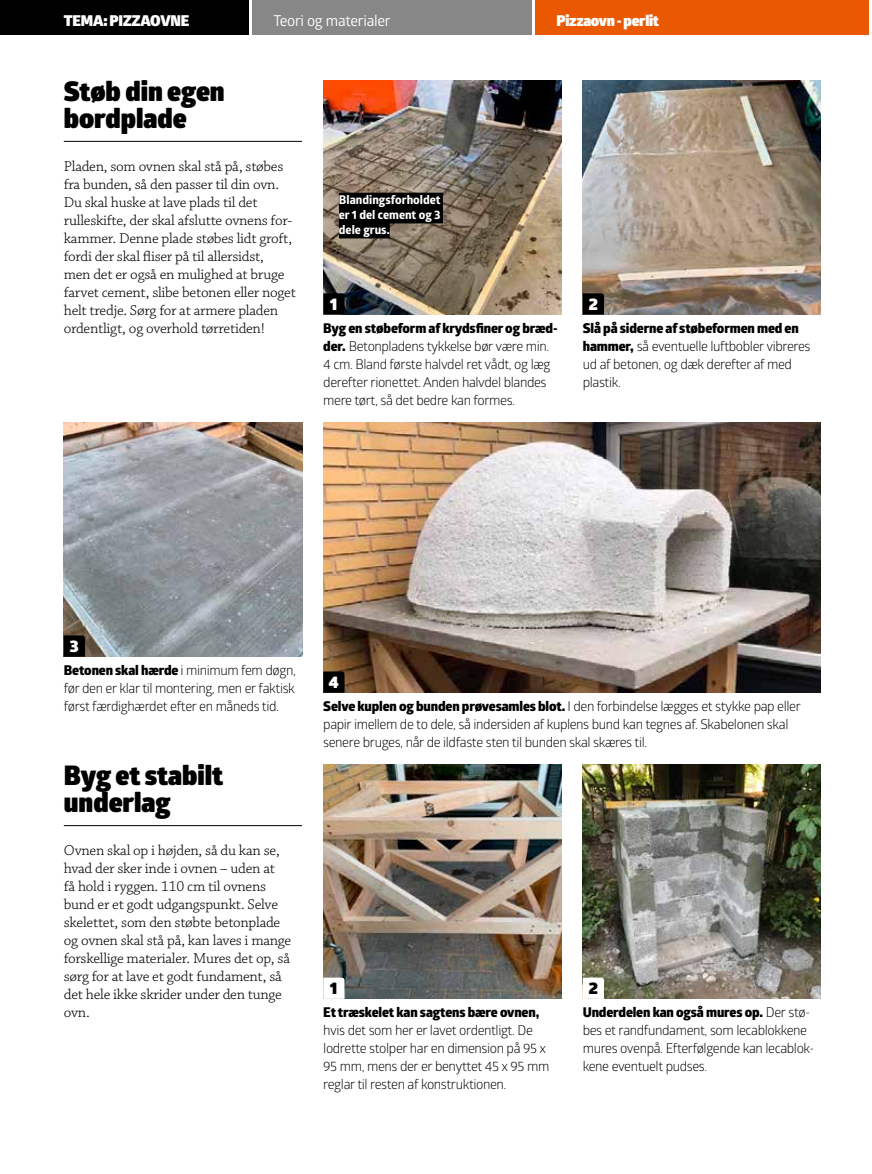
<style>
.page{position:relative;width:872px;height:1174px;background:#fff}
.page>*{position:absolute;margin:0;border:0;box-sizing:border-box;transform-origin:0 0}
.t1{font:900 27px/27px "Glober";color:#000}
.t2{font:900 16.5px "Glober";color:#fff}
.t3{font:900 16.5px "Glober";color:#000}
.t4{font:15px/18px "Chaparral Pro Light Capt";letter-spacing:-.02em;color:#000}
.t5{font:900 15px "Glober";letter-spacing:-.02em;color:#fff}
.t6{font:15px "Glober";letter-spacing:-.02em;color:#fff}
.t7{font:13.5px/18px "Glober";letter-spacing:-.03em;color:#000}
.t8{font:800 13.5px "Glober";letter-spacing:-.01em;color:#000}
.t9{font:700 12px/15px "Globerx";color:#fff;text-align:justify}
.s1{font-weight:800}
</style>
<div class="page">
<img style="left:323px;top:81px;width:238px;height:234px">
<img style="left:323px;top:765px;width:238px;height:233px">
<img style="left:583px;top:81px;width:238px;height:234px">
<img style="left:583px;top:765px;width:238px;height:234px">
<img style="left:64px;top:423px;width:238px;height:234px">
<img style="left:323px;top:423px;width:498px;height:270px">
<svg style="left:323px;top:293px;width:21px;height:22px"></svg>
<svg style="left:323px;top:977px;width:21px;height:22px"></svg>
<svg style="left:583px;top:293px;width:21px;height:22px"></svg>
<svg style="left:583px;top:977px;width:21px;height:22px"></svg>
<svg style="left:64px;top:635px;width:21px;height:22px"></svg>
<svg style="left:323px;top:671px;width:21px;height:22px"></svg>
<div style="left:339px;top:193px;width:104px;height:15px;background:#000"></div>
<div style="left:339px;top:208px;width:104px;height:15px;background:#000"></div>
<div style="left:339px;top:223px;width:51px;height:15px;background:#000"></div>
<hr style="left:64px;top:825px;width:238px;height:1px;background:#000">
<hr style="left:64px;top:141px;width:238px;height:1px;background:#000">
<div style="left:0;top:0;width:249px;height:34px;background:#000"></div>
<div style="left:252px;top:0;width:280px;height:34px;background:#868786"></div>
<div style="left:535px;top:0;width:334px;height:34px;background:#ea5901"></div>
<p class="t5" style="left:64px;top:9px;width:127px">TEMA: PIZZAOVNE</p>
<p class="t6" style="left:273px;top:10px;width:119px">Teori og materialer</p>
<p class="t5" style="left:556px;top:9px;width:104px">Pizzaovn - perlit</p>
<h1 class="t1" style="left:64px;top:78px;width:162px">Støb din egen bordplade</h1>
<p class="t4" style="left:64px;top:157px;width:234px">Pladen, som ovnen skal stå på, støbes fra bunden, så den passer til din ovn.<br>Du skal huske at lave plads til det rulleskifte, der skal afslutte ovnens for&shy;kammer. Denne plade støbes lidt groft, fordi der skal fliser på til allersidst,<br>men det er også en mulighed at bruge farvet cement, slibe betonen eller noget helt tredje. Sørg for at armere pladen ordentligt, og overhold tørretiden!</p>
<p class="t9" style="left:339px;top:192px;width:103px">Blandingsforholdet er 1 del cement og 3 dele grus.</p>
<p class="t2" style="left:330px;top:291px;width:9px">1</p>
<p class="t7" style="left:323px;top:318px;width:236px"><span class="s1">Byg en støbeform af krydsfiner og bræd&shy;der.</span> Betonpladens tykkelse bør være min.<br>4 cm. Bland første halvdel ret vådt, og læg derefter rionettet. Anden halvdel blandes mere tørt, så det bedre kan formes.</p>
<p class="t2" style="left:588px;top:291px;width:11px">2</p>
<p class="t7" style="left:583px;top:318px;width:229px"><span class="s1">Slå på siderne af støbeformen med en hammer,</span> så eventuelle luftbobler vibreres ud af betonen, og dæk derefter af med plastik.</p>
<p class="t2" style="left:70px;top:633px;width:10px">3</p>
<p class="t7" style="left:64px;top:660px;width:234px;text-align:justify"><span class="s1">Betonen skal hærde</span> i minimum fem døgn, før den er klar til montering, men er faktisk først færdighærdet efter en måneds tid.</p>
<h1 class="t1" style="left:64px;top:762px;width:161px">Byg et stabilt underlag</h1>
<p class="t4" style="left:64px;top:841px;width:229px">Ovnen skal op i højden, så du kan se, hvad der sker inde i ovnen – uden at<br>få hold i ryggen. 110 cm til ovnens bund er et godt udgangspunkt. Selve skelettet, som den støbte betonplade og ovnen skal stå på, kan laves i mange forskellige materialer. Mures det op, så sørg for at lave et godt fundament, så det hele ikke skrider under den tunge ovn.</p>
<p class="t2" style="left:329px;top:669px;width:11px">4</p>
<p class="t7" style="left:323px;top:696px;width:479px"><span class="s1">Selve kuplen og bunden prøvesamles blot.</span> I den forbindelse lægges et stykke pap eller papir imellem de to dele, så indersiden af kuplens bund kan tegnes af. Skabelonen skal senere bruges, når de ildfaste sten til bunden skal skæres til.</p>
<p class="t3" style="left:330px;top:975px;width:9px">1</p>
<p class="t8" style="left:323px;top:1002px;width:217px">Et træskelet kan sagtens bære ovnen,</p>
<p class="t7" style="left:323px;top:1020px;width:228px">hvis det som her er lavet ordentligt. De lodrette stolper har en dimension på 95 x 95 mm, mens der er benyttet 45 x 95 mm reglar til resten af konstruktionen.</p>
<p class="t3" style="left:588px;top:975px;width:11px">2</p>
<p class="t7" style="left:583px;top:1002px;width:233px"><span class="s1">Underdelen kan også mures op.</span> Der stø&shy;bes et randfundament, som lecablokkene mures ovenpå. Efterfølgende kan lecablok&shy;kene eventuelt pudses.</p>
</div>
